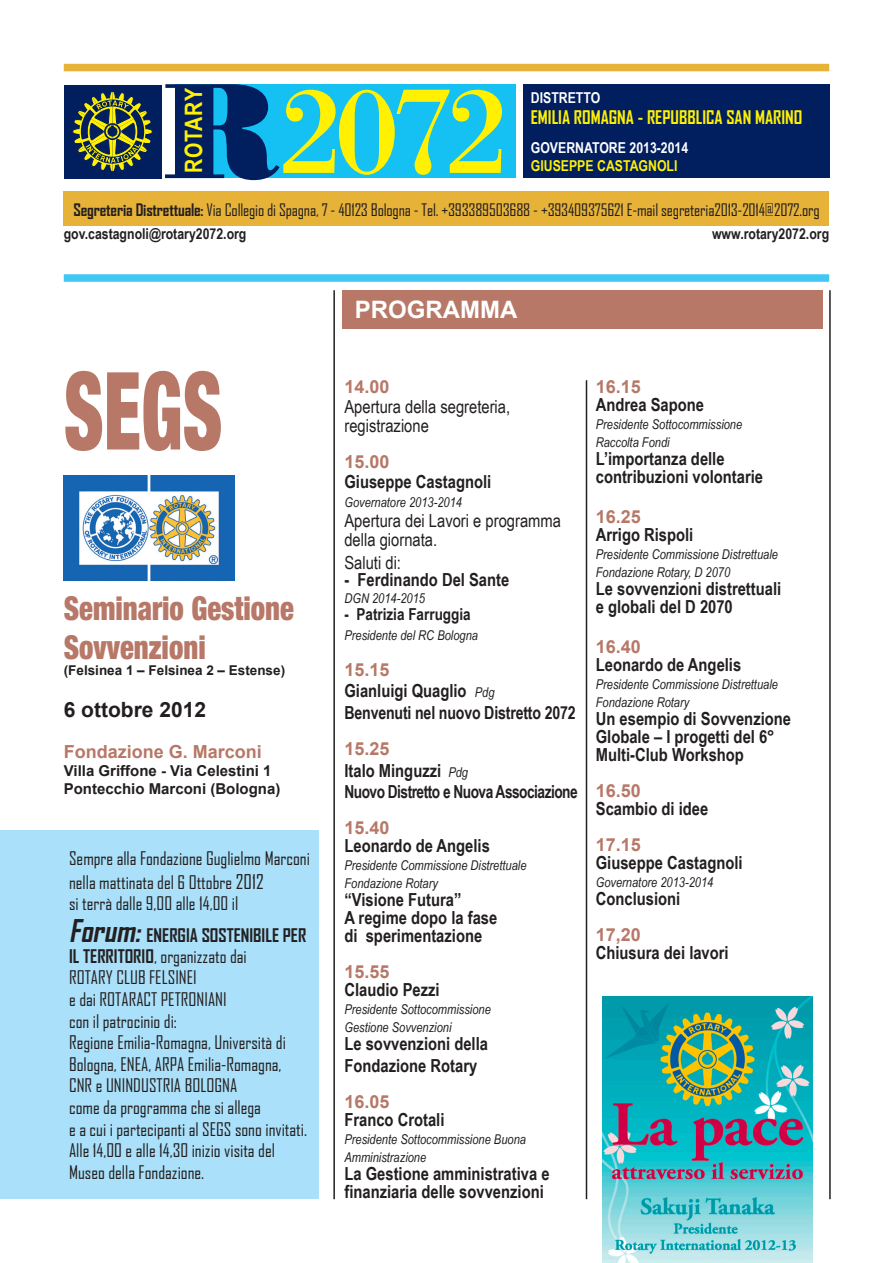
<style>
.page{position:relative;width:893px;height:1263px;background:#fff}
.page>*{position:absolute;margin:0;border:0;box-sizing:border-box;transform-origin:0 0}
.t1{font:135.45px "Bodoni Poster";color:#011e5f;scale:.95 1}
.t2{font:129px "Bodoni";color:#fff101}
.Normale{font:900 condensed 108px "Helvetica Neue";color:#b77868;scale:.69 1}
.Normale-2{font:900 condensed 33px/39.6px "Helvetica Neue";color:#b77868;scale:.87 1}
.Normale-3{font:700 24px "Arial";color:#fff}
.Normale-4{font:700 24px "Arial Narrow";letter-spacing:.03em;color:#fff101}
.Normale-5{font:700 21px "Arial";color:#231f20}
.Normale-6{font:18px/21.6px "Agency FB";color:#231f20}
.Normale-7{font:700 18px/18px "Arial Narrow";color:#231f20}
.Default{font:700 18px/18px "Arial Narrow";color:#231f20}
.Normale-8{font:18px/19.5px "Arial Narrow";color:#231f20}
.Normale-9{font:700 18px "Arial";color:#b77868}
.Normale-10{font:700 18px "Agency FB";color:#fff101}
.Default-2{font:700 18px "Arial Narrow";letter-spacing:-.03em;color:#231f20;scale:.93 1}
.Default-3{font:700 18px "Arial Narrow";color:#231f20;scale:.96 1}
.Default-4{font:700 18px "Arial";color:#b77868}
.Normale-11{font:16.5px "Agency FB";letter-spacing:-.01em;color:#231f20}
.Normale-12{font:700 16.5px "Arial Narrow";color:#231f20}
.Normale-13{font:700 15px "Arial";color:#231f20}
.Normale-14{font:700 15px "Arial Narrow";color:#231f20}
.Normale-15{font:700 15px "Arial Narrow";color:#fff}
.Normale-16{font:700 15px "Arial Narrow";color:#fff101}
.Normale-17{font:italic 13.5px/18px "Arial Narrow";color:#231f20}
.Default-5{font:italic 13.5px/18px "Arial Narrow";color:#231f20}
.Normale-18{font:700 13.5px "Arial";color:#231f20}
.s1{font-weight:700}
.s2{font-size:19.5px}
.s3{font-weight:700;font-style:italic;font-size:30px}
.s4{font-weight:400;font-style:italic;font-size:13.5px}
</style>
<div class="page">
<div style="left:175px;top:85px;width:341px;height:93px;background:#15c0f2"></div>
<div style="left:64px;top:64px;width:765px;height:7px;background:#e6b238"></div>
<div style="left:64px;top:274px;width:765px;height:8px;background:#40c7f4"></div>
<div style="left:0;top:831px;width:318px;height:368px;background:#aae0f9"></div>
<img style="left:64px;top:475px;width:170px;height:105px">
<div style="left:342px;top:290px;width:480px;height:38px;background:#b77868"></div>
<hr style="left:333px;top:290px;width:2px;height:909px;background:#231f20">
<hr style="left:829px;top:290px;width:2px;height:909px;background:#231f20">
<hr style="left:586px;top:380px;width:1px;height:819px;background:#231f20">
<div style="left:64px;top:191px;width:765px;height:34px;background:#e6b238"></div>
<div style="left:64px;top:85px;width:98px;height:93px;background:#011e5f"></div>
<svg style="left:72px;top:92px;width:81px;height:80px"></svg>
<div style="left:523px;top:85px;width:306px;height:93px;background:#011e5f"></div>
<img style="left:602px;top:996px;width:211px;height:267px">
<p class="t1" style="left:165px;top:50px;width:122px">R</p>
<p class="t2" style="left:280px;top:52px;width:232px">2072</p>
<p class="Normale-4" style="left:180px;top:173px;width:86px;rotate:-90deg">ROTARY</p>
<p class="Normale-15" style="left:531px;top:89px;width:71px">DISTRETTO</p>
<p class="Normale-10" style="left:531px;top:106px;width:273px">EMILIA ROMAGNA - REPUBBLICA SAN MARINO</p>
<p class="Normale-15" style="left:531px;top:139px;width:159px">GOVERNATORE 2013-2014</p>
<p class="Normale-16" style="left:531px;top:157px;width:148px">GIUSEPPE CASTAGNOLI</p>
<p class="Normale-11" style="left:73px;top:200px;width:748px"><span class="s1">Segreteria Distrettuale:</span> Via Collegio di Spagna, 7 - 40123 Bologna - Tel. +393389503688 - +393409375621 E-mail segreteria2013-2014@2072.org</p>
<p class="Normale-14" style="left:64px;top:225px;width:184px">gov.castagnoli@rotary2072.org</p>
<p class="Normale-14" style="left:712px;top:225px;width:119px">www.rotary2072.org</p>
<p class="Normale" style="left:64px;top:344px;width:232px">SEGS</p>
<p class="Normale-2" style="left:64px;top:587px;width:266px">Seminario Gestione<br>Sovvenzioni</p>
<p class="Normale-18" style="left:64px;top:662px;width:223px">(Felsinea 1 – Felsinea 2 – Estense)</p>
<p class="Normale-5" style="left:64px;top:695px;width:144px">6 ottobre 2012</p>
<p class="Normale-9" style="left:64px;top:740px;width:200px">Fondazione G. Marconi</p>
<p class="Normale-13" style="left:64px;top:761px;width:209px">Villa Griffone - Via Celestini 1</p>
<p class="Normale-13" style="left:64px;top:779px;width:218px">Pontecchio Marconi (Bologna)</p>
<p class="Normale-6" style="left:69px;top:846px;width:242px;line-height:23.4px">Sempre alla Fondazione Guglielmo Marconi nella mattinata del 6 Ottobre <span class="s2">2012</span></p>
<p class="Normale-6" style="left:69px;top:887px;width:239px;line-height:31.5px">si terrà dalle 9,00 alle 14,00 il<br><span class="s3">Forum:</span><span class="s1">ENERGIA SOSTENIBILE PER</span></p>
<p class="Normale-6" style="left:69px;top:945px;width:179px"><span class="s1">IL TERRITORIO</span>, organizzato dai</p>
<p class="Normale-6" style="left:69px;top:966px;width:129px">ROTARY CLUB FELSINEI</p>
<p class="Normale-6" style="left:69px;top:988px;width:159px">e dai ROTARACT PETRONIANI</p>
<p class="Normale-6" style="left:69px;top:1010px;width:109px">con il patrocinio di:</p>
<p class="Normale-6" style="left:69px;top:1031px;width:239px">Regione Emilia-Romagna, Università di Bologna, ENEA, ARPA Emilia-Romagna, CNR e UNINDUSTRIA BOLOGNA<br>come da programma che si allega<br>e a cui i partecipanti al SEGS sono invitati.</p>
<p class="Normale-6" style="left:69px;top:1139px;width:207px">Alle 14,00 e alle 14,30 inizio visita del<br>Museo della Fondazione.</p>
<p class="Normale-3" style="left:355px;top:294px;width:164px">PROGRAMMA</p>
<p class="Normale-9" style="left:344px;top:375px;width:47px">14.00</p>
<p class="Normale-8" style="left:344px;top:397px;width:167px">Apertura della segreteria, registrazione</p>
<p class="Normale-9" style="left:344px;top:450px;width:47px">15.00</p>
<p class="Normale-7" style="left:344px;top:472px;width:148px">Giuseppe Castagnoli</p>
<p class="Normale-17" style="left:344px;top:494px;width:119px">Governatore 2013-2014</p>
<p class="Normale-8" style="left:344px;top:511px;width:218px">Apertura dei Lavori e programma della giornata.</p>
<p class="Normale-8" style="left:344px;top:552px;width:58px">Saluti di:</p>
<p class="Normale-7" style="left:344px;top:570px;width:166px">- Ferdinando Del Sante</p>
<p class="Normale-17" style="left:344px;top:589px;width:82px">DGN 2014-2015</p>
<p class="Normale-12" style="left:344px;top:605px;width:128px">- Patrizia Farruggia</p>
<p class="Normale-17" style="left:344px;top:626px;width:135px">Presidente del RC Bologna</p>
<p class="Default-4" style="left:344px;top:658px;width:47px">15.15</p>
<p class="Default" style="left:344px;top:682px;width:152px">Gianluigi Quaglio <span class="s4">Pdg</span></p>
<p class="Default-3" style="left:344px;top:702px;width:242px">Benvenuti nel nuovo Distretto 2072</p>
<p class="Default-4" style="left:344px;top:737px;width:47px">15.25</p>
<p class="Default" style="left:344px;top:761px;width:125px">Italo Minguzzi <span class="s4">Pdg</span></p>
<p class="Default-2" style="left:344px;top:781px;width:252px">Nuovo Distretto e Nuova Associazione</p>
<p class="Default-4" style="left:344px;top:816px;width:47px">15.40</p>
<p class="Default" style="left:344px;top:837px;width:147px">Leonardo de Angelis</p>
<p class="Default-5" style="left:344px;top:856px;width:184px">Presidente Commissione Distrettuale<br>Fondazione Rotary</p>
<p class="Default" style="left:344px;top:891px;width:119px">“Visione Futura”</p>
<p class="Default" style="left:344px;top:909px;width:154px">A regime dopo la fase di sperimentazione</p>
<p class="Default-4" style="left:344px;top:960px;width:47px">15.55</p>
<p class="Default" style="left:344px;top:981px;width:97px">Claudio Pezzi</p>
<p class="Default-5" style="left:344px;top:1000px;width:148px">Presidente Sottocommissione</p>
<p class="Default-5" style="left:344px;top:1018px;width:109px">Gestione Sovvenzioni</p>
<p class="Default" style="left:344px;top:1035px;width:145px">Le sovvenzioni della</p>
<p class="Default" style="left:344px;top:1056px;width:134px">Fondazione Rotary</p>
<p class="Normale-9" style="left:344px;top:1090px;width:47px">16.05</p>
<p class="Normale-7" style="left:344px;top:1110px;width:102px">Franco Crotali</p>
<p class="Normale-17" style="left:344px;top:1130px;width:183px">Presidente Sottocommissione Buona<br>Amministrazione</p>
<p class="Normale-7" style="left:344px;top:1164px;width:207px">La Gestione amministrativa e</p>
<p class="Normale-7" style="left:344px;top:1182px;width:201px">finanziaria delle sovvenzioni</p>
<p class="Normale-9" style="left:596px;top:375px;width:47px">16.15</p>
<p class="Normale-7" style="left:596px;top:396px;width:110px">Andrea Sapone</p>
<p class="Normale-17" style="left:596px;top:416px;width:148px">Presidente Sottocommissione</p>
<p class="Normale-17" style="left:596px;top:434px;width:75px">Raccolta Fondi</p>
<p class="Normale-7" style="left:596px;top:450px;width:130px">L’importanza delle</p>
<p class="Normale-7" style="left:596px;top:468px;width:169px">contribuzioni volontarie</p>
<p class="Normale-9" style="left:596px;top:505px;width:47px">16.25</p>
<p class="Normale-7" style="left:596px;top:525px;width:99px">Arrigo Rispoli</p>
<p class="Normale-17" style="left:596px;top:545px;width:184px">Presidente Commissione Distrettuale<br>Fondazione Rotary, D 2070</p>
<p class="Normale-7" style="left:596px;top:579px;width:187px">Le sovvenzioni distrettuali e globali del D 2070</p>
<p class="Normale-9" style="left:596px;top:634px;width:47px">16.40</p>
<p class="Normale-7" style="left:596px;top:655px;width:147px">Leonardo de Angelis</p>
<p class="Normale-17" style="left:596px;top:675px;width:184px">Presidente Commissione Distrettuale<br>Fondazione Rotary</p>
<p class="Normale-7" style="left:596px;top:709px;width:197px">Un esempio di Sovvenzione<br>Globale – I progetti del 6°</p>
<p class="Normale-7" style="left:596px;top:745px;width:150px">Multi-Club Workshop</p>
<p class="Normale-9" style="left:596px;top:778px;width:47px">16.50</p>
<p class="Normale-7" style="left:596px;top:799px;width:114px">Scambio di idee</p>
<p class="Normale-9" style="left:596px;top:832px;width:47px">17.15</p>
<p class="Normale-7" style="left:596px;top:853px;width:148px">Giuseppe Castagnoli</p>
<p class="Normale-17" style="left:596px;top:873px;width:119px">Governatore 2013-2014</p>
<p class="Normale-7" style="left:596px;top:889px;width:86px">Conclusioni</p>
<p class="Normale-9" style="left:596px;top:922px;width:47px">17,20</p>
<p class="Normale-7" style="left:596px;top:943px;width:134px">Chiusura dei lavori</p>
</div>
